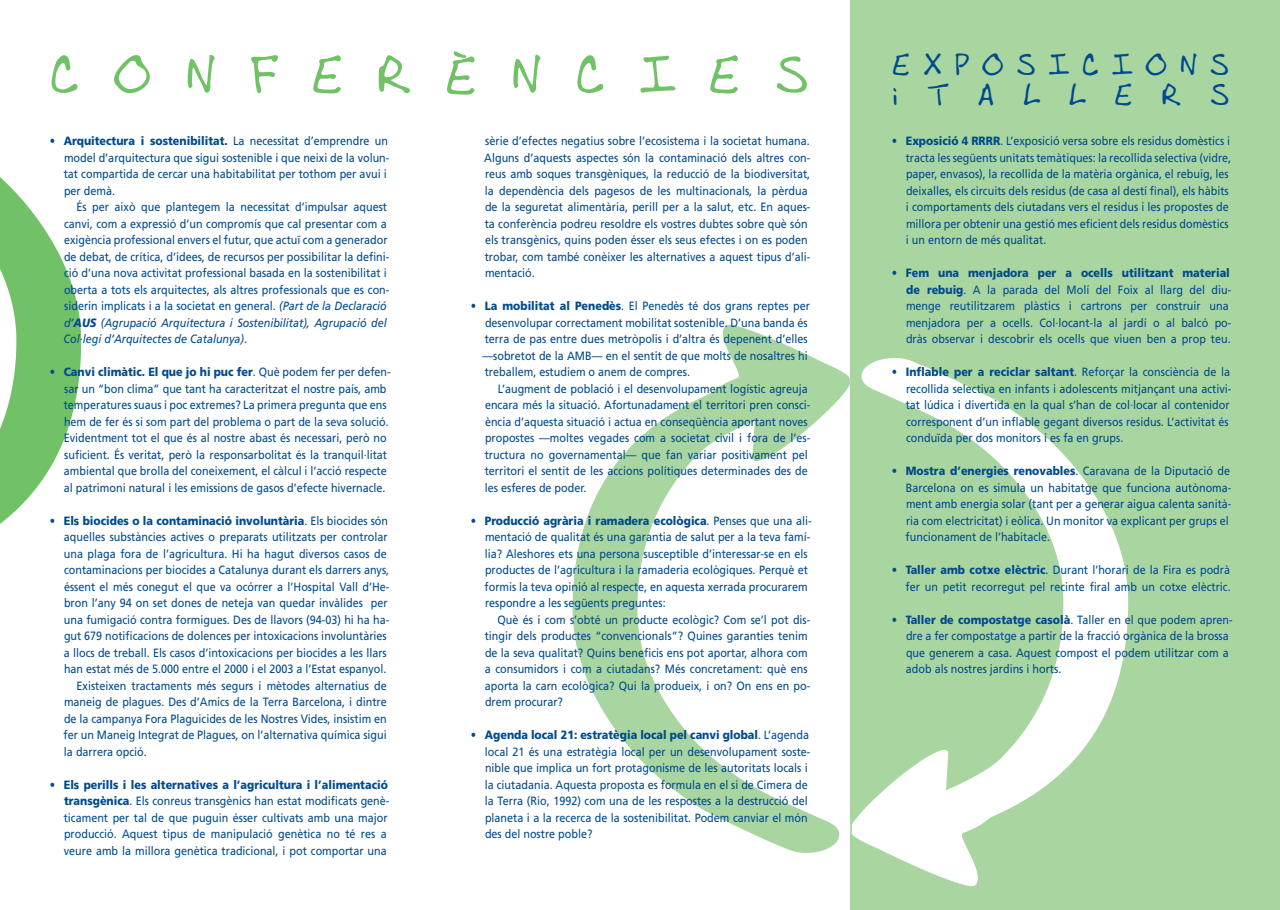
<style>
.page{position:relative;width:1280px;height:910px;background:#fff}
.page>*{position:absolute;margin:0;border:0;box-sizing:border-box;transform-origin:0 0}
.t1{font:52.5px "Andrew Script";letter-spacing:.67em;color:#71c167}
.t2{font:30px/30px "Andrew Script";letter-spacing:.45em;color:#004a8d}
.t3{font:12px/16.5px "Frutiger";color:#004a8d;scale:.9 1}
.t4{font:900 12px "Frutiger";color:#004a8d;scale:.9 1}
.s1{font-weight:900}
.s2{font-style:italic}
.s3{font-weight:900;font-style:italic}
.s4{font-weight:400}
</style>
<div class="page">
<div style="left:850px;top:0;width:430px;height:910px;background:#a9d6a0"></div>
<img style="left:852px;top:358px;width:277px;height:528px">
<img style="left:572px;top:324px;width:280px;height:529px">
<img style="left:0;top:177px;width:82px;height:347px">
<h1 class="t1" style="left:51px;top:44px;width:758px">CONFERÈNCIES</h1>
<p class="t3" style="left:64px;top:133px;width:363px;text-indent:-14px"><span class="s1">• Arquitectura i sostenibilitat.</span> La necessitat d’emprendre un model d’arquitectura que sigui sostenible i que neixi de la volun&shy;tat compartida de cercar una habitabilitat per tothom per avui i per demà.</p>
<p class="t3" style="left:64px;top:199px;width:364px;text-indent:13px">És per això que plantegem la necessitat d’impulsar aquest canvi, com a expressió d’un compromís que cal presentar com a exigència professional envers el futur, que actuï com a generador de debat, de crítica, d’idees, de recursos per possibilitar la defini&shy;ció d’una nova activitat professional basada en la sostenibilitat i oberta a tots els arquitectes, als altres professionals que es con&shy;siderin implicats i a la societat en general. <span class="s2">(Part de la Declaració d’</span><span class="s3">AUS</span> <span class="s2">(Agrupació Arquitectura i Sostenibilitat), Agrupació del Col·legi d’Arquitectes de Catalunya)</span>.</p>
<p class="t3" style="left:64px;top:364px;width:365px;text-indent:-14px"><span class="s1">• Canvi climàtic. El que jo hi puc fer</span>. Què podem fer per defen&shy;sar un “bon clima” que tant ha caracteritzat el nostre país, amb temperatures suaus i poc extremes? La primera pregunta que ens hem de fer és si som part del problema o part de la seva solució.<br>Evidentment tot el que és al nostre abast és necessari, però no suficient. És veritat, però la responsarbolitat és la tranquil·litat ambiental que brolla del coneixement, el càlcul i l’acció respecte al patrimoni natural i les emissions de gasos d’efecte hivernacle.</p>
<p class="t4" style="left:50px;top:513px;width:377px">• Els biocides o la contaminació involuntària<span class="s4">. Els biocides són</span></p>
<p class="t3" style="left:64px;top:529px;width:361px">aquelles substàncies actives o preparats utilitzats per controlar</p>
<p class="t3" style="left:64px;top:545px;width:360px">una plaga fora de l’agricultura. Hi ha hagut diversos casos de</p>
<p class="t3" style="left:64px;top:562px;width:363px">contaminacions per biocides a Catalunya durant els darrers anys,</p>
<p class="t3" style="left:64px;top:578px;width:363px">éssent el més conegut el que va ocórrer a l’Hospital Vall d’He-</p>
<p class="t3" style="left:64px;top:595px;width:361px">bron l’any 94 on set dones de neteja van quedar invàlides per</p>
<p class="t3" style="left:64px;top:611px;width:363px">una fumigació contra formigues. Des de llavors (94-03) hi ha ha-</p>
<p class="t3" style="left:64px;top:628px;width:360px">gut 679 notificacions de dolences per intoxicacions involuntàries</p>
<p class="t3" style="left:64px;top:644px;width:360px">a llocs de treball. Els casos d’intoxicacions per biocides a les llars</p>
<p class="t3" style="left:64px;top:661px;width:360px">han estat més de 5.000 entre el 2000 i el 2003 a l’Estat espanyol.</p>
<p class="t3" style="left:77px;top:677px;width:346px">Existeixen tractaments més segurs i mètodes alternatius de</p>
<p class="t3" style="left:64px;top:694px;width:360px">maneig de plagues. Des d’Amics de la Terra Barcelona, i dintre</p>
<p class="t3" style="left:64px;top:710px;width:360px">de la campanya Fora Plaguicides de les Nostres Vides, insistim en</p>
<p class="t3" style="left:64px;top:727px;width:361px">fer un Maneig Integrat de Plagues, on l’alternativa química sigui</p>
<p class="t3" style="left:64px;top:743px;width:94px">la darrera opció.</p>
<p class="t3" style="left:64px;top:776px;width:363px;text-indent:-14px"><span class="s1">• Els perills i les alternatives a l’agricultura i l’alimentació transgènica</span>. Els conreus transgènics han estat modificats genè&shy;ticament per tal de que puguin ésser cultivats amb una major producció. Aquest tipus de manipulació genètica no té res a veure amb la millora genètica tradicional, i pot comportar una</p>
<p class="t3" style="left:484px;top:133px;width:364px">sèrie d’efectes negatius sobre l’ecosistema i la societat humana.<br>Alguns d’aquests aspectes són la contaminació dels altres con&shy;reus amb soques transgèniques, la reducció de la biodiversitat, la dependència dels pagesos de les multinacionals, la pèrdua de la seguretat alimentària, perill per a la salut, etc. En aques&shy;ta conferència podreu resoldre els vostres dubtes sobre què són els transgènics, quins poden ésser els seus efectes i on es poden trobar, com també conèixer les alternatives a aquest tipus d’ali&shy;mentació.</p>
<p class="t3" style="left:482px;top:298px;width:365px;text-indent:-12px"><span class="s1">• La mobilitat al Penedès</span>. El Penedès té dos grans reptes per desenvolupar correctament mobilitat sostenible. D’una banda és terra de pas entre dues metròpolis i d’altra és depenent d’elles —sobretot de la AMB— en el sentit de que molts de nosaltres hi treballem, estudiem o anem de compres.</p>
<p class="t3" style="left:485px;top:380px;width:363px;text-indent:13px">L’augment de població i el desenvolupament logístic agreuja encara més la situació. Afortunadament el territori pren consci&shy;ència d’aquesta situació i actua en conseqüència aportant noves propostes —moltes vegades com a societat civil i fora de l’es&shy;tructura no governamental— que fan variar positivament pel territori el sentit de les accions polítiques determinades des de les esferes de poder.</p>
<p class="t3" style="left:485px;top:512px;width:365px;text-indent:-14px"><span class="s1">• Producció agrària i ramadera ecològica</span>. Penses que una ali&shy;mentació de qualitat és una garantia de salut per a la teva famí&shy;lia? Aleshores ets una persona susceptible d’interessar-se en els productes de l’agricultura i la ramaderia ecològiques. Perquè et formis la teva opinió al respecte, en aquesta xerrada procurarem respondre a les següents preguntes:</p>
<p class="t3" style="left:485px;top:611px;width:363px;text-indent:13px">Què és i com s’obté un producte ecològic? Com se’l pot dis&shy;tingir dels productes “convencionals”? Quines garanties tenim de la seva qualitat? Quins beneficis ens pot aportar, alhora com a consumidors i com a ciutadans? Més concretament: què ens aporta la carn ecològica? Qui la produeix, i on? On ens en po&shy;drem procurar?</p>
<p class="t3" style="left:485px;top:727px;width:363px;text-indent:-14px"><span class="s1">• Agenda local 21: estratègia local pel canvi global</span>. L’agenda local 21 és una estratègia local per un desenvolupament soste&shy;nible que implica un fort protagonisme de les autoritats locals i la ciutadania. Aquesta proposta es formula en el si de Cimera de la Terra (Rio, 1992) com una de les respostes a la destrucció del planeta i a la recerca de la sostenibilitat. Podem canviar el món des del nostre poble?</p>
<h2 class="t2" style="left:893px;top:50px;width:337px">EXPOSICIONS iTALLERS</h2>
<p class="t3" style="left:906px;top:133px;width:363px;text-indent:-14px"><span class="s1">• Exposició 4 RRRR</span>. L’exposició versa sobre els residus domèstics i tracta les següents unitats temàtiques: la recollida selectiva (vidre, paper, envasos), la recollida de la matèria orgànica, el rebuig, les deixalles, els circuits dels residus (de casa al destí final), els hàbits i comportaments dels ciutadans vers el residus i les propostes de millora per obtenir una gestió mes eficient dels residus domèstics i un entorn de més qualitat.</p>
<p class="t3" style="left:906px;top:265px;width:363px;text-indent:-14px"><span class="s1">• Fem una menjadora per a ocells utilitzant material de rebuig</span>. A la parada del Molí del Foix al llarg del diu&shy;menge reutilitzarem plàstics i cartrons per construir una menjadora per a ocells. Col·locant-la al jardí o al balcó po&shy;dràs observar i descobrir els ocells que viuen ben a prop teu.</p>
<p class="t3" style="left:906px;top:364px;width:363px;text-indent:-14px"><span class="s1">• Inflable per a reciclar saltant</span>. Reforçar la consciència de la recollida selectiva en infants i adolescents mitjançant una activi&shy;tat lúdica i divertida en la qual s’han de col·locar al contenidor corresponent d’un inflable gegant diversos residus. L’activitat és conduïda per dos monitors i es fa en grups.</p>
<p class="t3" style="left:906px;top:463px;width:364px;text-indent:-14px"><span class="s1">• Mostra d’energies renovables</span>. Caravana de la Diputació de Barcelona on es simula un habitatge que funciona autònoma&shy;ment amb energia solar (tant per a generar aigua calenta sanità&shy;ria com electricitat) i eòlica. Un monitor va explicant per grups el funcionament de l’habitacle.</p>
<p class="t3" style="left:892px;top:562px;width:378px;text-align:right"><span class="s1">• Taller amb cotxe elèctric</span>. Durant l’horari de la Fira es podrà fer un petit recorregut pel recinte firal amb un cotxe elèctric.</p>
<p class="t3" style="left:906px;top:611px;width:365px;text-indent:-14px"><span class="s1">• Taller de compostatge casolà</span>. Taller en el que podem apren&shy;dre a fer compostatge a partir de la fracció orgànica de la brossa que generem a casa. Aquest compost el podem utilitzar com a adob als nostres jardins i horts.</p>
</div>
